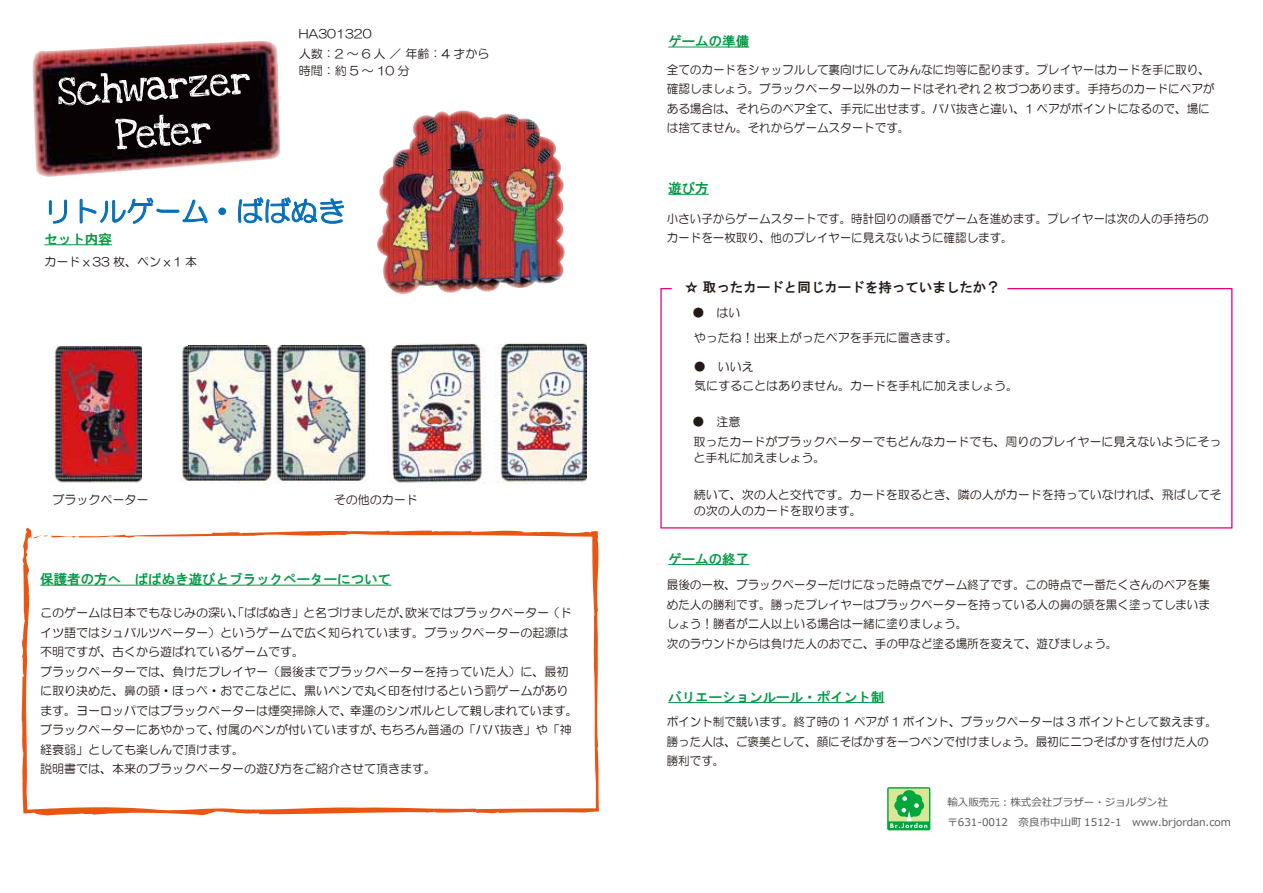
<style>
.page{position:relative;width:1263px;height:893px;background:#fff}
.page>*{position:absolute;margin:0;border:0;box-sizing:border-box;transform-origin:0 0}
.t1{font:27.3px "HG Maru Gothic MPRO";color:#036eb8}
.t2{font:13.5px "HGS Gothic E";color:#094}
.t3{font:13.5px "HGS Gothic E";color:#221815}
.t4{font:12px/19.5px "HG Maru Gothic MPRO";color:#221815}
.t5{font:12px/19.5px "HG Maru Gothic MPRO";color:#221815;scale:.96 1}
.t6{font:10.5px/19.5px "Meiryo";color:#595757}
</style>
<div class="page">
<svg style="left:49px;top:200px;width:18px;height:23px"></svg>
<svg style="left:80px;top:198px;width:128px;height:26px"></svg>
<svg style="left:219px;top:208px;width:7px;height:7px"></svg>
<svg style="left:238px;top:197px;width:106px;height:27px"></svg>
<hr style="left:44px;top:244px;width:68px;height:1px;background:#094">
<img style="left:32px;top:41px;width:248px;height:136px">
<svg style="left:58px;top:73px;width:192px;height:33px;background:#494546"></svg>
<svg style="left:115px;top:115px;width:96px;height:35px;background:#4b4648"></svg>
<svg style="left:21px;top:527px;width:578px;height:288px"></svg>
<img style="left:388px;top:110px;width:151px;height:59px">
<img style="left:539px;top:129px;width:26px;height:155px">
<img style="left:377px;top:169px;width:163px;height:124px">
<svg style="left:388px;top:110px;width:6px;height:23px"></svg>
<img style="left:390px;top:343px;width:197px;height:141px">
<img style="left:54px;top:346px;width:88px;height:137px">
<img style="left:181px;top:345px;width:186px;height:138px">
<svg style="left:887px;top:787px;width:43px;height:43px;background:#68c66f"></svg>
<hr style="left:668px;top:47px;width:81px;height:1px;background:#094">
<hr style="left:668px;top:564px;width:81px;height:1px;background:#094">
<svg style="left:660px;top:288px;width:573px;height:241px"></svg>
<hr style="left:668px;top:194px;width:41px;height:1px;background:#094">
<hr style="left:668px;top:702px;width:216px;height:1px;background:#094">
<p class="t4" style="left:299px;top:24px;width:74px">HA301320</p>
<p class="t4" style="left:299px;top:46px;width:192px;line-height:16.5px">人数：2 ～ 6 人 ／ 年齢：4 才から時間：約 5 ～ 10 分</p>
<h1 class="t1" style="left:44px;top:198px;width:303px">リトルゲーム・ばばぬき</h1>
<p class="t2" style="left:44px;top:232px;width:69px">セット内容</p>
<p class="t4" style="left:44px;top:252px;width:154px">カードｘ33 枚、ペンｘ1 本</p>
<p class="t4" style="left:53px;top:490px;width:98px">ブラックペーター</p>
<p class="t4" style="left:334px;top:490px;width:85px">その他のカード</p>
<p class="t2" style="left:40px;top:573px;width:353px">保護者の方へ　ばばぬき遊びとブラックペーターについて</p>
<p class="t4" style="left:40px;top:603px;width:539px">このゲームは日本でもなじみの深い、「ばばぬき」と名づけましたが、欧米ではブラックペーター（ドイツ語ではシュバルツペーター）というゲームで広く知られています。ブラックペーターの起源は不明ですが、古くから遊ばれているゲームです。<br>ブラックペーターでは、負けたプレイヤー（最後までブラックペーターを持っていた人）に、最初に取り決めた、鼻の頭・ほっぺ・おでこなどに、黒いペンで丸く印を付けるという罰ゲームがあります。ヨーロッパではブラックペーターは煙突掃除人で、幸運のシンボルとして親しまれています。ブラックペーターにあやかって、付属のペンが付いていますが、もちろん普通の「ババ抜き」や「神経衰弱」としても楽しんで頂けます。<br>説明書では、本来のブラックペーターの遊び方をご紹介させて頂きます。</p>
<p class="t2" style="left:668px;top:34px;width:82px">ゲームの準備</p>
<p class="t5" style="left:667px;top:60px;width:572px">全てのカードをシャッフルして裏向けにしてみんなに均等に配ります。プレイヤーはカードを手に取り、確認しましょう。ブラックペーター以外のカードはそれぞれ 2 枚づつあります。手持ちのカードにペアがある場合は、それらのペア全て、手元に出せます。ババ抜きと違い、1 ペアがポイントになるので、場には捨てません。それからゲームスタートです。</p>
<p class="t2" style="left:668px;top:182px;width:42px">遊び方</p>
<p class="t5" style="left:667px;top:209px;width:566px">小さい子からゲームスタートです。時計回りの順番でゲームを進めます。プレイヤーは次の人の手持ちのカードを一枚取り、他のプレイヤーに見えないように確認します。</p>
<p class="t3" style="left:685px;top:281px;width:316px">☆ 取ったカードと同じカードを持っていましたか？</p>
<p class="t4" style="left:692px;top:303px;width:49px">●　はい</p>
<p class="t4" style="left:694px;top:328px;width:265px">やったね！出来上がったペアを手元に置きます。</p>
<p class="t4" style="left:694px;top:357px;width:326px;line-height:18.8px">●　いいえ<br>気にすることはありません。カードを手札に加えましょう。</p>
<p class="t4" style="left:692px;top:413px;width:531px">●　注意<br>取ったカードがブラックペーターでもどんなカードでも、周りのプレイヤーに見えないようにそっ</p>
<p class="t4" style="left:693px;top:448px;width:133px">と手札に加えましょう。</p>
<p class="t4" style="left:694px;top:486px;width:529px;line-height:16.5px">続いて、次の人と交代です。カードを取るとき、隣の人がカードを持っていなければ、飛ばしてその次の人のカードを取ります。</p>
<p class="t2" style="left:668px;top:552px;width:82px">ゲームの終了</p>
<p class="t5" style="left:667px;top:575px;width:567px">最後の一枚、ブラックペーターだけになった時点でゲーム終了です。この時点で一番たくさんのペアを集めた人の勝利です。勝ったプレイヤーはブラックペーターを持っている人の鼻の頭を黒く塗ってしまいましょう！勝者が二人以上いる場合は一緒に塗りましょう。<br>次のラウンドからは負けた人のおでこ、手の甲など塗る場所を変えて、遊びましょう。</p>
<p class="t2" style="left:668px;top:690px;width:217px">バリエーションルール・ポイント制</p>
<p class="t5" style="left:667px;top:712px;width:575px">ポイント制で競います。終了時の 1 ペアが 1 ポイント、ブラックペーターは 3 ポイントとして数えます。勝った人は、ご褒美として、顔にそばかすを一つペンで付けましょう。最初に二つそばかすを付けた人の勝利です。</p>
<p class="t6" style="left:947px;top:793px;width:285px">輸入販売元︓株式会社ブラザー・ジョルダン社〒631-0012　奈良市中山町 1512-1　www.brjordan.com</p>
</div>
